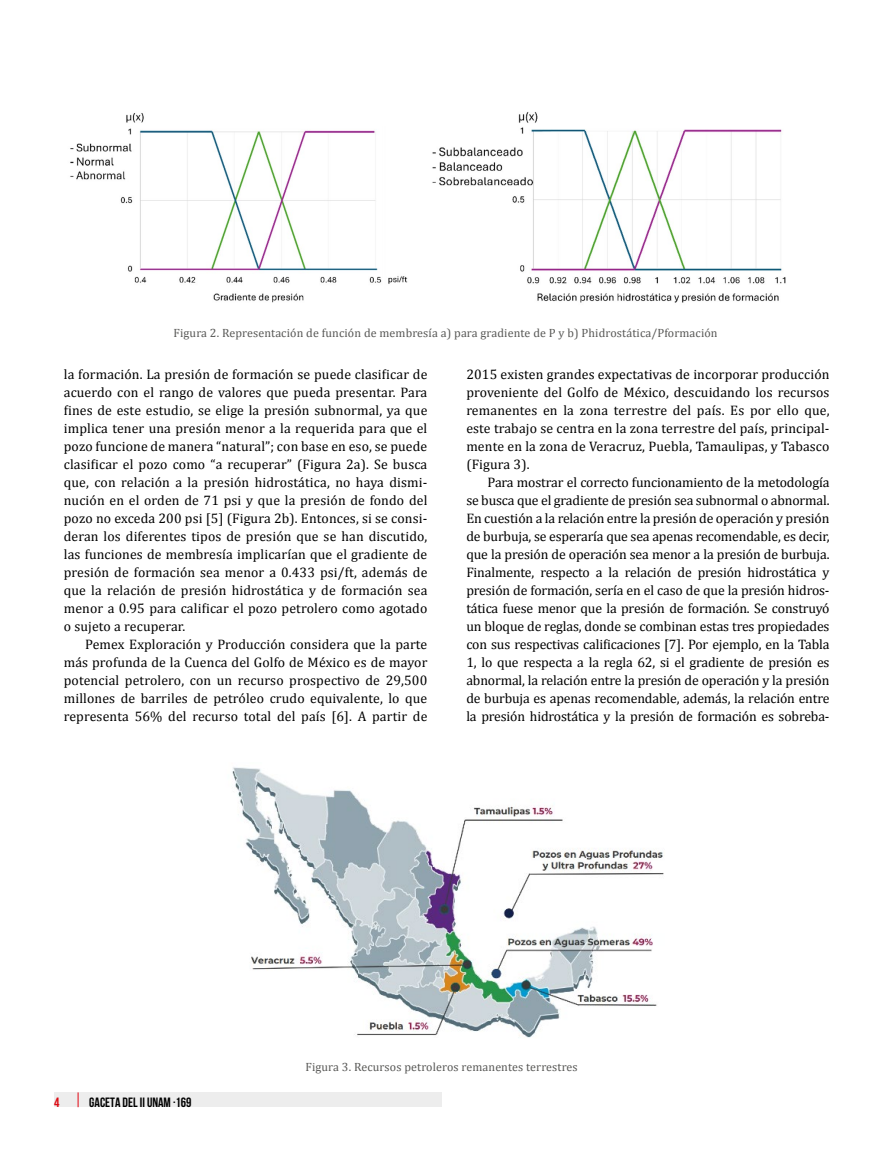
<style>
.page{position:relative;width:893px;height:1149px;background:#fff}
.page>*{position:absolute;margin:0;border:0;box-sizing:border-box;transform-origin:0 0}
.t1{font:13.8px/18px "Cambria";letter-spacing:.01em;color:#000;text-align:justify}
.t2{font:700 13.5px "Bebas Neue";color:#000}
.t3{font:700 13.5px "Bebas Neue";color:#dc0c15}
.t4{font:12px "Cambria";letter-spacing:.01em;color:#585856}
</style>
<div class="page">
<div style="left:54px;top:1092px;width:388px;height:14px;background:#ededed"></div>
<img style="left:70px;top:113px;width:338px;height:190px">
<img style="left:432px;top:112px;width:354px;height:191px">
<img style="left:232px;top:767px;width:432px;height:271px">
<p class="t4" style="left:174px;top:325px;width:546px">Figura 2. Representación de función de membresía a) para gradiente de P y b) Phidrostática/Pformación</p>
<p class="t1" style="left:64px;top:365px;width:365px">la formación. La presión de formación se puede clasificar de acuerdo con el rango de valores que pueda presentar. Para fines de este estudio, se elige la presión subnormal, ya que implica tener una presión menor a la requerida para que el pozo funcione de manera “natural”; con base en eso, se puede clasificar el pozo como “a recuperar” (Figura 2a). Se busca que, con relación a la presión hidrostática, no haya dismi&shy;nución en el orden de 71 psi y que la presión de fondo del pozo no exceda 200 psi [5] (Figura 2b). Entonces, si se consi&shy;deran los diferentes tipos de presión que se han discutido, las funciones de membresía implicarían que el gradiente de presión de formación sea menor a 0.433 psi/ft, además de que la relación de presión hidrostática y de formación sea menor a 0.95 para calificar el pozo petrolero como agotado o sujeto a recuperar.</p>
<p class="t1" style="left:64px;top:635px;width:365px;text-indent:21px">Pemex Exploración y Producción considera que la parte más profunda de la Cuenca del Golfo de México es de mayor potencial petrolero, con un recurso prospectivo de 29,500 millones de barriles de petróleo crudo equivalente, lo que representa 56% del recurso total del país [6]. A partir de</p>
<p class="t1" style="left:466px;top:365px;width:365px">2015 existen grandes expectativas de incorporar producción proveniente del Golfo de México, descuidando los recursos remanentes en la zona terrestre del país. Es por ello que, este trabajo se centra en la zona terrestre del país, principal&shy;mente en la zona de Veracruz, Puebla, Tamaulipas, y Tabasco (Figura 3).</p>
<p class="t1" style="left:466px;top:473px;width:365px;text-indent:21px">Para mostrar el correcto funcionamiento de la metodología se busca que el gradiente de presión sea subnormal o abnormal.<br>En cuestión a la relación entre la presión de operación y presión de burbuja, se esperaría que sea apenas recomendable, es decir, que la presión de operación sea menor a la presión de burbuja.<br>Finalmente, respecto a la relación de presión hidrostática y presión de formación, sería en el caso de que la presión hidros&shy;tática fuese menor que la presión de formación. Se construyó un bloque de reglas, donde se combinan estas tres propiedades con sus respectivas calificaciones [7]. Por ejemplo, en la Tabla 1, lo que respecta a la regla 62, si el gradiente de presión es abnormal, la relación entre la presión de operación y la presión de burbuja es apenas recomendable, además, la relación entre la presión hidrostática y la presión de formación es sobreba-</p>
<p class="t3" style="left:54px;top:1094px;width:7px">4</p>
<p class="t2" style="left:89px;top:1094px;width:104px">GACETA DEL II UNAM ·169</p>
<p class="t4" style="left:305px;top:1059px;width:274px">Figura 3. Recursos petroleros remanentes terrestres</p>
</div>
